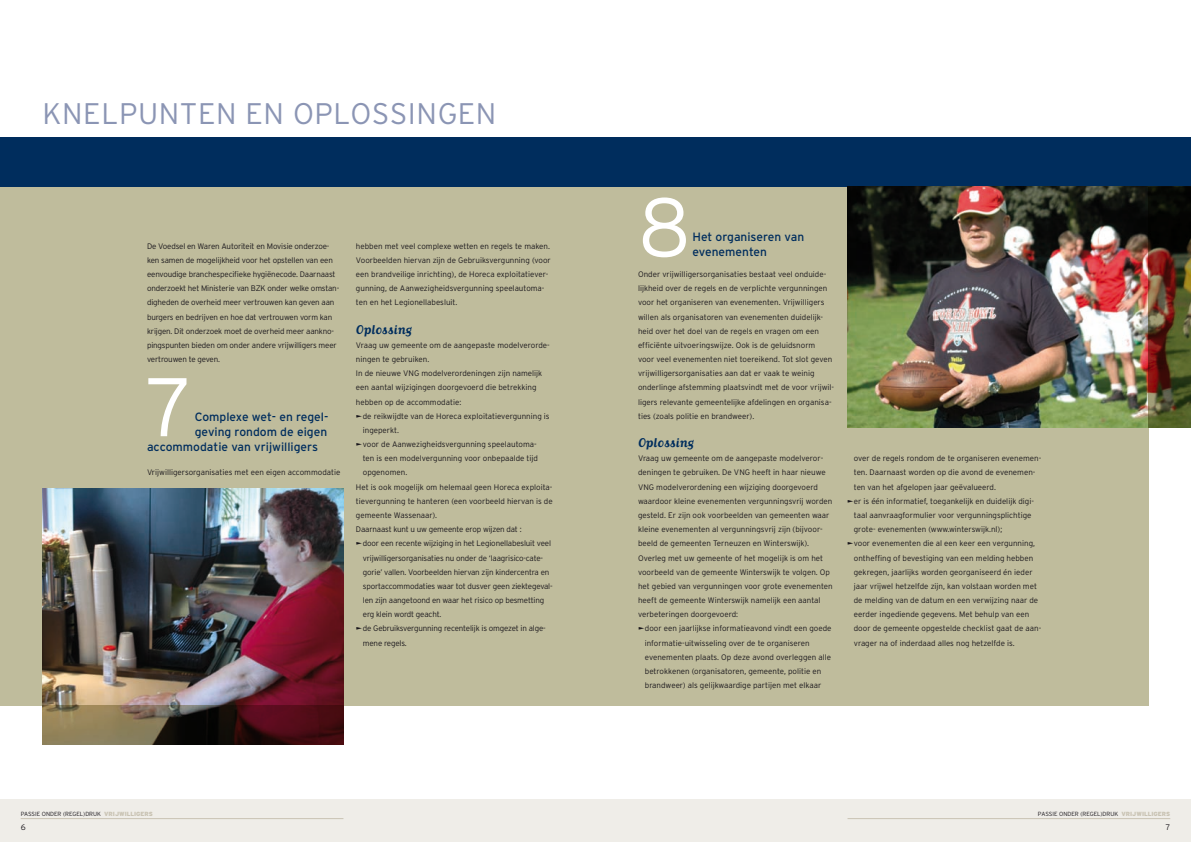
<style>
.page{position:relative;width:1191px;height:842px;background:#fff}
.page>*{position:absolute;margin:0;border:0;box-sizing:border-box;transform-origin:0 0}
.t1{font:300 82.9px "Interstate";color:#fff}
.t2{font:300 29.8px "Interstate";letter-spacing:.02em;color:#8b95b4}
.t3{font:700 15px "Matrix Script";letter-spacing:.005em;color:#002d5d}
.t4{font:12px/15px "Interstate";color:#002d5d}
.t5{font:300 8px/14.2px "Interstate";letter-spacing:-.02em;color:#1a171c}
.t6{font:300 8px/14.2px "Interstate";color:#1a171c}
.t7{font:300 6px "Interstate";color:#1a171c}
.s1{font-weight:900;color:#c9c3b3}
</style>
<div class="page">
<div style="left:0;top:799px;width:1191px;height:43px;background:#efede8"></div>
<hr style="left:21px;top:818px;width:322px;height:1px;background:#c9c3b3">
<div style="left:0;top:137px;width:1148px;height:569px;background:#bfbc9c"></div>
<div style="left:0;top:137px;width:1191px;height:50px;background:#002d5d"></div>
<img style="left:43px;top:489px;width:301px;height:216px">
<img style="left:847px;top:187px;width:301px;height:241px">
<svg style="left:43px;top:705px;width:301px;height:40px;background:#563b2f"></svg>
<img style="left:1148px;top:187px;width:43px;height:241px">
<hr style="left:847px;top:818px;width:323px;height:1px;background:#c9c3b3">
<h2 class="t2" style="left:43px;top:97px;width:455px">Knelpunten en oplossingen</h2>
<p class="t5" style="left:147px;top:239px;width:194px">De Voedsel en Waren Autoriteit en Movisie onderzoe&shy;ken samen de mogelijkheid voor het opstellen van een eenvoudige branchespecifieke hygiënecode. Daarnaast onderzoekt het Ministerie van BZK onder welke omstan&shy;digheden de overheid meer vertrouwen kan geven aan burgers en bedrijven en hoe dat vertrouwen vorm kan krijgen. Dit onderzoek moet de overheid meer aankno&shy;pingspunten bieden om onder andere vrijwilligers meer vertrouwen te geven.</p>
<h1 class="t1" style="left:147px;top:360px;width:48px">7</h1>
<h3 class="t4" style="left:195px;top:409px;width:135px">Complexe wet- en regel-</h3>
<h3 class="t4" style="left:195px;top:424px;width:134px">geving rondom de eigen</h3>
<h3 class="t4" style="left:147px;top:439px;width:173px">accommodatie van vrijwilligers</h3>
<p class="t6" style="left:147px;top:465px;width:195px">Vrijwilligersorganisaties met een eigen accommodatie</p>
<p class="t6" style="left:356px;top:239px;width:196px">hebben met veel complexe wetten en regels te maken.<br>Voorbeelden hiervan zijn de Gebruiksvergunning (voor een brandveilige inrichting), de Horeca exploitatiever&shy;gunning, de Aanwezigheidsvergunning speelautoma&shy;ten en het Legionellabesluit.</p>
<h3 class="t3" style="left:356px;top:322px;width:57px">Oplossing</h3>
<p class="t6" style="left:356px;top:338px;width:195px">Vraag uw gemeente om de aangepaste modelverorde&shy;ningen te gebruiken.<br>I n de nieuwe VNG modelverordeningen zijn namelijk een aantal wijzigingen doorgevoerd die betrekking hebben op de accommodatie:</p>
<p class="t6" style="left:363px;top:409px;width:188px;text-indent:-7px">❑de reikwijdte van de Horeca exploitatievergunning is ingeperkt.</p>
<p class="t5" style="left:356px;top:437px;width:182px">❑voor de Aanwezigheidsvergunning speelautoma-</p>
<p class="t5" style="left:363px;top:451px;width:177px">ten is een modelvergunning voor onbepaalde tijd</p>
<p class="t5" style="left:363px;top:465px;width:46px">opgenomen.</p>
<p class="t6" style="left:356px;top:480px;width:198px">Het is ook mogelijk om helemaal geen Horeca exploita-</p>
<p class="t5" style="left:356px;top:494px;width:198px">tievergunning te hanteren (een voorbeeld hiervan is de</p>
<p class="t5" style="left:356px;top:508px;width:83px">gemeente Wassenaar).</p>
<p class="t5" style="left:356px;top:522px;width:167px">Daarnaast kunt u uw gemeente erop wijzen dat :</p>
<p class="t5" style="left:363px;top:536px;width:191px;text-indent:-7px">❑door een recente wijziging in het Legionellabesluit veel vrijwilligersorganisaties nu onder de ‘laagrisico-cate&shy;gorie’ vallen. Voorbeelden hiervan zijn kindercentra en sportaccommodaties waar tot dusver geen ziektegeval&shy;len zijn aangetoond en waar het risico op besmetting erg klein wordt geacht.</p>
<p class="t5" style="left:363px;top:621px;width:184px;text-indent:-7px">❑de Gebruiksvergunning recentelijk is omgezet in alge&shy;mene regels.</p>
<p class="t7" style="left:21px;top:810px;width:134px">Passie onder (regel)druk <span class="s1">VRIJWILLIGERS</span></p>
<p class="t5" style="left:21px;top:820px;width:6px">6</p>
<h1 class="t1" style="left:638px;top:181px;width:54px">8</h1>
<h3 class="t4" style="left:692px;top:230px;width:113px">Het organiseren van evenementen</h3>
<p class="t5" style="left:638px;top:267px;width:198px">Onder vrijwilligersorganisaties bestaat veel onduide&shy;lijkheid over de regels en de verplichte vergunningen voor het organiseren van evenementen. Vrijwilligers willen als organisatoren van evenementen duidelijk&shy;heid over het doel van de regels en vragen om een efficiënte uitvoeringswijze. Ook is de geluidsnorm<br>voor veel evenementen niet toereikend. Tot slot geven vrijwilligersorganisaties aan dat er vaak te weinig onderlinge afstemming plaatsvindt met de voor vrijwil&shy;ligers relevante gemeentelijke afdelingen en organisa&shy;ties (zoals politie en brandweer).</p>
<h3 class="t3" style="left:638px;top:435px;width:57px">Oplossing</h3>
<p class="t5" style="left:638px;top:451px;width:196px">Vraag uw gemeente om de aangepaste modelveror&shy;deningen te gebruiken. De VNG heeft in haar nieuwe VNG modelverordening een wijziging doorgevoerd waardoor kleine evenementen vergunningsvrij worden gesteld. Er zijn ook voorbeelden van gemeenten waar kleine evenementen al vergunningsvrij zijn (bijvoor&shy;beeld de gemeenten Terneuzen en Winterswijk).<br>Overleg met uw gemeente of het mogelijk is om het voorbeeld van de gemeente Winterswijk te volgen. Op het gebied van vergunningen voor grote evenementen heeft de gemeente Winterswijk namelijk een aantal verbeteringen doorgevoerd:</p>
<p class="t6" style="left:645px;top:621px;width:188px;text-indent:-7px">❑door een jaarlijkse informatieavond vindt een goede informatie-uitwisseling over de te organiseren evenementen plaats. Op deze avond overleggen alle betrokkenen (organisatoren, gemeente, politie en brandweer) als gelijkwaardige partijen met elkaar</p>
<p class="t5" style="left:854px;top:451px;width:189px">over de regels rondom de te organiseren evenemen&shy;ten. Daarnaast worden op die avond de evenemen&shy;ten van het afgelopen jaar geëvalueerd.</p>
<p class="t6" style="left:854px;top:494px;width:182px;text-indent:-7px">❑er is één informatief, toegankelijk en duidelijk digi&shy;taal aanvraagformulier voor vergunningsplichtige grote- evenementen (www.winterswijk.nl);</p>
<p class="t6" style="left:854px;top:536px;width:189px;text-indent:-7px">❑voor evenementen die al een keer een vergunning, ontheffing of bevestiging van een melding hebben gekregen, jaarlijks worden georganiseerd én ieder jaar vrijwel hetzelfde zijn, kan volstaan worden met de melding van de datum en een verwijzing naar de eerder ingediende gegevens. Met behulp van een door de gemeente opgestelde checklist gaat de aan&shy;vrager na of inderdaad alles nog hetzelfde is.</p>
<p class="t7" style="left:1038px;top:810px;width:134px">Passie onder (regel)druk <span class="s1">VRIJWILLIGERS</span></p>
<p class="t5" style="left:1165px;top:820px;width:6px">7</p>
</div>
